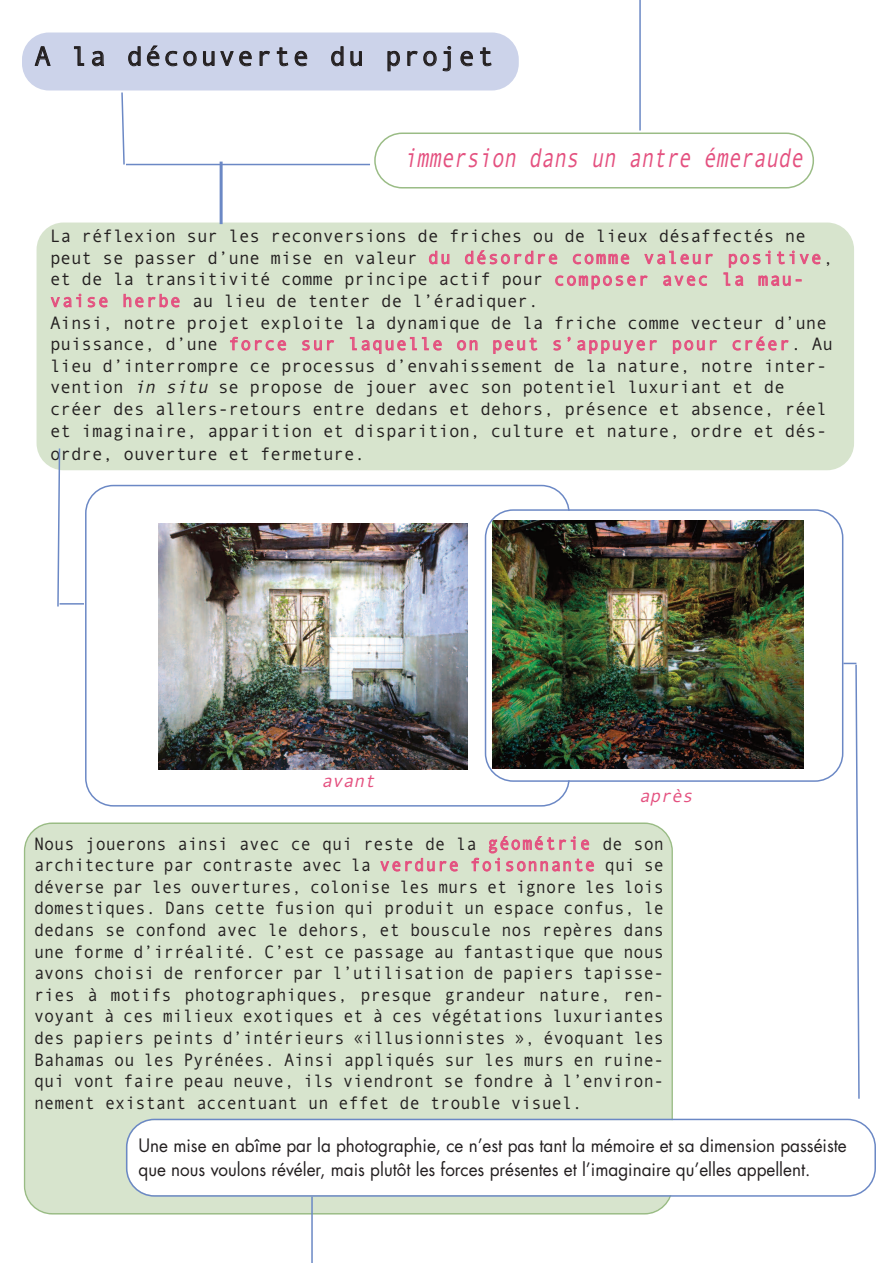
<style>
.page{position:relative;width:893px;height:1263px;background:#fff}
.page>*{position:absolute;margin:0;border:0;box-sizing:border-box;transform-origin:0 0}
.t1{font:italic 27px "Andale Mono";color:#e4507f;scale:.77 1}
.t2{font:27px "Andale Mono";letter-spacing:.08em;color:#231f20}
.t3{font:18px/21.6px "Andale Mono";letter-spacing:-.005em;color:#231f20;text-align:justify;scale:.94 1}
.t4{font:18px/21.8px "Andale Mono";letter-spacing:-.005em;color:#231f20}
.t5{font:18px/23.7px "Futura";color:#231f20;scale:.95 1}
.t6{font:italic 18px "Andale Mono";color:#e4507f}
.s1{color:#e4507f}
.s2{font-style:italic}
</style>
<div class="page">
<div style="left:24px;top:822px;width:649px;height:392px;background:#d7e4cd"></div>
<svg style="left:126px;top:1119px;width:750px;height:78px"></svg>
<svg style="left:374px;top:132px;width:440px;height:57px"></svg>
<div style="left:22px;top:33px;width:497px;height:57px;background:#ccd3ea;border-radius:27px"></div>
<div style="left:37px;top:222px;width:817px;height:248px;background:#d7e4cd;border-radius:27px"></div>
<img style="left:85px;top:485px;width:485px;height:322px">
<img style="left:485px;top:509px;width:358px;height:273px">
<svg style="left:121px;top:92px;width:4px;height:73px"></svg>
<hr style="left:126px;top:164px;width:244px;height:1px;background:#6b88c5">
<hr style="left:220px;top:162px;width:3px;height:62px;background:#6b88c5">
<svg style="left:56px;top:448px;width:5px;height:159px"></svg>
<hr style="left:60px;top:603px;width:24px;height:2px;background:#6b88c5">
<svg style="left:843px;top:663px;width:17px;height:436px"></svg>
<hr style="left:639px;top:0;width:2px;height:131px;background:#6b88c5">
<hr style="left:311px;top:1196px;width:2px;height:67px;background:#6b88c5">
<h1 class="t2" style="left:35px;top:40px;width:461px">A la découverte du projet</h1>
<h1 class="t1" style="left:404px;top:142px;width:526px">immersion dans un antre émeraude</h1>
<p class="t4" style="left:50px;top:225px;width:785px">La réflexion sur les reconversions de friches ou de lieux désaffectés ne peut se passer d’une mise en valeur <span class="s1">du désordre comme valeur positive</span>, et de la transitivité comme principe actif pour <span class="s1">composer avec la mau&shy;vaise herbe</span> au lieu de tenter de l’éradiquer.<br>Ainsi, notre projet exploite la dynamique de la friche comme vecteur d’une puissance, d’une <span class="s1">force sur laquelle on peut s’appuyer pour créer</span>. Au lieu d’interrompre ce processus d’envahissement de la nature, notre inter&shy;vention <span class="s2">in situ</span> se propose de jouer avec son potentiel luxuriant et de créer des allers-retours entre dedans et dehors, présence et absence, réel et imaginaire, apparition et disparition, culture et nature, ordre et dés&shy;ordre, ouverture et fermeture.</p>
<p class="t6" style="left:321px;top:770px;width:60px">avant</p>
<p class="t6" style="left:639px;top:785px;width:60px">après</p>
<p class="t3" style="left:34px;top:833px;width:672px">Nous jouerons ainsi avec ce qui reste de la <span class="s1">géométrie</span> de son architecture par contraste avec la <span class="s1">verdure foisonnante</span> qui se déverse par les ouvertures, colonise les murs et ignore les lois domestiques. Dans cette fusion qui produit un espace confus, le dedans se confond avec le dehors, et bouscule nos repères dans une forme d’irréalité. C’est ce passage au fantastique que nous avons choisi de renforcer par l’utilisation de papiers tapisse&shy;ries à motifs photographiques, presque grandeur nature, ren&shy;voyant à ces milieux exotiques et à ces végétations luxuriantes des papiers peints d’intérieurs «illusionnistes », évoquant les Bahamas ou les Pyrénées. Ainsi appliqués sur les murs en ruine&shy;qui vont faire peau neuve, ils viendront se fondre à l’environ&shy;nement existant accentuant un effet de trouble visuel.</p>
<p class="t5" style="left:139px;top:1135px;width:747px">Une mise en abîme par la photographie, ce n’est pas tant la mémoire et sa dimension passéiste que nous voulons révéler, mais plutôt les forces présentes et l’imaginaire qu’elles appellent.</p>
</div>
